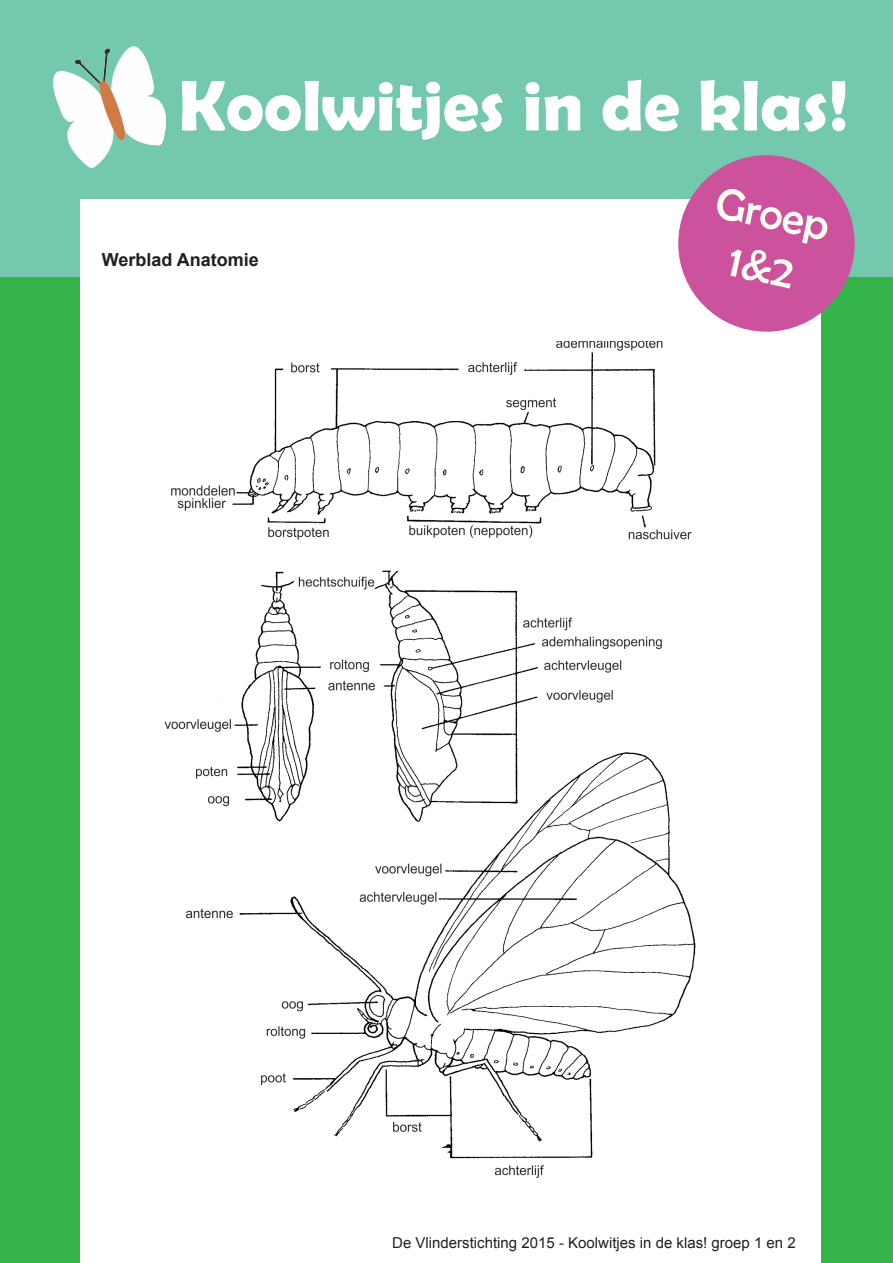
<style>
.page{position:relative;width:893px;height:1263px;background:#35b44a}
.page>*{position:absolute;margin:0;border:0;box-sizing:border-box;transform-origin:0 0}
.t1{font:700 72px "Berlin Sans FB Demi";color:#fff}
.t2{font:45px/54px "Berlin Sans FB";color:#fffdf0;text-align:center}
.t3{font:700 18px "Arial";color:#231f20}
.t4{font:15px "Arial";color:#231f20}
</style>
<div class="page">
<div style="left:0;top:0;width:893px;height:276px;background:#74c8ae"></div>
<img style="left:53px;top:47px;width:113px;height:121px">
<div style="left:81px;top:200px;width:740px;height:1063px;background:#fff"></div>
<div style="left:678px;top:155px;width:177px;height:177px;background:#cc529e;border-radius:50%"></div>
<img style="left:164px;top:341px;width:532px;height:837px">
<h1 class="t1" style="left:179px;top:64px;width:671px">Koolwitjes in de klas!</h1>
<p class="t3" style="left:102px;top:248px;width:159px">Werblad Anatomie</p>
<h2 class="t2" style="left:722px;top:175px;width:117px;rotate:12deg">Groep<br>1&amp;2</h2>
<p class="t4" style="left:392px;top:1233px;width:405px">De Vlinderstichting 2015 - Koolwitjes in de klas! groep 1 en 2</p>
</div>
